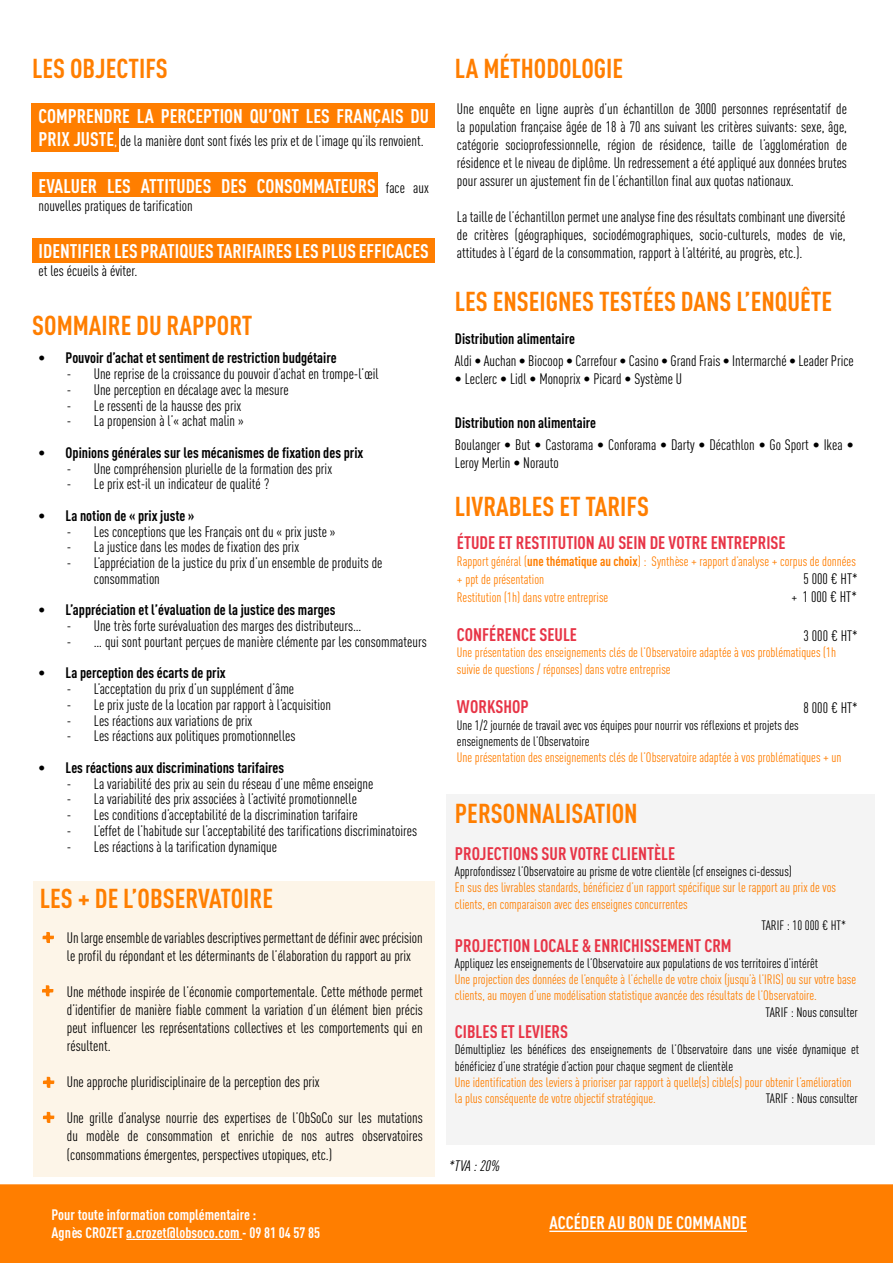
<style>
.page{position:relative;width:893px;height:1263px;background:#fff}
.page>*{position:absolute;margin:0;border:0;box-sizing:border-box;transform-origin:0 0}
.t1{font:700 27px "DIN Cond";color:#ff7e00}
.t2{font:700 19.5px "DIN Cond";color:#fff}
.t3{font:700 18px "DIN Cond";color:#e73446}
.t4{font:700 18px "DIN Cond";color:#fff}
.t5{font:15px/18px "DIN Cond";color:#000}
.t6{font:700 15px "DIN Cond";color:#000}
.t7{font:700 15px/18px "DIN Cond";color:#fff}
.t8{font:italic 15px "DIN Cond";color:#000}
.t9{font:13.5px/16.2px "DIN Cond";color:#ff7e00}
.t10{font:13.5px/16.2px "DIN Cond";color:#000}
.s1{font-weight:700;font-size:19.5px;color:#fff}
.s2{font-size:16.5px;color:#fff}
.s3{font-weight:400;font-size:15px;color:#000}
.s4{font-weight:700}
.s5{font-size:13.5px}
</style>
<div class="page">
<div style="left:31px;top:128px;width:88px;height:24px;background:#ff7e00"></div>
<div style="left:32px;top:238px;width:402px;height:24px;background:#ff7e00"></div>
<div style="left:32px;top:172px;width:346px;height:24px;background:#ff7e00"></div>
<div style="left:31px;top:104px;width:403px;height:24px;background:#ff7e00"></div>
<div style="left:33px;top:881px;width:402px;height:296px;background:#fdf5e8"></div>
<svg style="left:42px;top:932px;width:12px;height:11px"></svg>
<svg style="left:42px;top:985px;width:12px;height:12px"></svg>
<svg style="left:42px;top:1076px;width:13px;height:12px"></svg>
<div style="left:0;top:1184px;width:893px;height:79px;background:#ff7e00"></div>
<hr style="left:126px;top:1239px;width:116px;height:1px;background:#fff">
<hr style="left:549px;top:1230px;width:198px;height:2px;background:#fff">
<svg style="left:42px;top:1111px;width:13px;height:12px"></svg>
<div style="left:446px;top:794px;width:428px;height:350px;background:#f4f4f4"></div>
<h1 class="t1" style="left:32px;top:52px;width:137px">LES OBJECTIFS</h1>
<h2 class="t2" style="left:39px;top:104px;width:392px">COMPRENDRE LA PERCEPTION QU’ONT LES FRANÇAIS DU</h2>
<p class="t5" style="left:39px;top:132px;width:387px"><span class="s1">PRIX JUSTE</span><span class="s2">,</span> de la manière dont sont fixés les prix et de l’image qu’ils renvoient.</p>
<h2 class="t2" style="left:39px;top:174px;width:392px">EVALUER LES ATTITUDES DES CONSOMMATEURS <span class="s3">face aux</span></h2>
<p class="t5" style="left:39px;top:196px;width:156px">nouvelles pratiques de tarification</p>
<h2 class="t2" style="left:39px;top:239px;width:392px">IDENTIFIER LES PRATIQUES TARIFAIRES LES PLUS EFFICACES</h2>
<p class="t5" style="left:39px;top:261px;width:100px">et les écueils à éviter.</p>
<h1 class="t1" style="left:32px;top:309px;width:221px">SOMMAIRE DU RAPPORT</h1>
<p class="t6" style="left:39px;top:349px;width:299px">• Pouvoir d’achat et sentiment de restriction budgétaire</p>
<p class="t5" style="left:67px;top:365px;width:313px">- Une reprise de la croissance du pouvoir d’achat en trompe-l’œil</p>
<p class="t5" style="left:67px;top:380px;width:223px">- Une perception en décalage avec la mesure</p>
<p class="t5" style="left:67px;top:396px;width:176px">- Le ressenti de la hausse des prix</p>
<p class="t5" style="left:67px;top:412px;width:178px">- La propension à l’« achat malin »</p>
<p class="t6" style="left:39px;top:443px;width:326px">• Opinions générales sur les mécanismes de fixation des prix</p>
<p class="t5" style="left:67px;top:459px;width:267px">- Une compréhension plurielle de la formation des prix</p>
<p class="t5" style="left:67px;top:475px;width:204px">- Le prix est-il un indicateur de qualité ?</p>
<p class="t6" style="left:39px;top:506px;width:157px">• La notion de « prix juste »</p>
<p class="t5" style="left:67px;top:522px;width:270px">- Les conceptions que les Français ont du « prix juste »</p>
<p class="t5" style="left:67px;top:538px;width:234px">- La justice dans les modes de fixation des prix</p>
<p class="t5" style="left:94px;top:555px;width:290px;line-height:15.8px;text-indent:-27px">- L’appréciation de la justice du prix d’un ensemble de produits de consommation</p>
<p class="t6" style="left:39px;top:601px;width:298px">• L’appréciation et l’évaluation de la justice des marges</p>
<p class="t5" style="left:67px;top:617px;width:296px">- Une très forte surévaluation des marges des distributeurs…</p>
<p class="t5" style="left:67px;top:632px;width:361px">- … qui sont pourtant perçues de manière clémente par les consommateurs</p>
<p class="t6" style="left:39px;top:664px;width:189px">• La perception des écarts de prix</p>
<p class="t5" style="left:67px;top:680px;width:229px">- L’acceptation du prix d’un supplément d’âme</p>
<p class="t5" style="left:67px;top:695px;width:266px">- Le prix juste de la location par rapport à l’acquisition</p>
<p class="t5" style="left:67px;top:711px;width:187px">- Les réactions aux variations de prix</p>
<p class="t5" style="left:67px;top:727px;width:230px">- Les réactions aux politiques promotionnelles</p>
<p class="t6" style="left:39px;top:758px;width:247px">• Les réactions aux discriminations tarifaires</p>
<p class="t5" style="left:67px;top:774px;width:308px">- La variabilité des prix au sein du réseau d’une même enseigne</p>
<p class="t5" style="left:67px;top:790px;width:291px">- La variabilité des prix associées à l’activité promotionnelle</p>
<p class="t5" style="left:67px;top:806px;width:292px">- Les conditions d’acceptabilité de la discrimination tarifaire</p>
<p class="t5" style="left:67px;top:821px;width:352px">- L’effet de l’habitude sur l’acceptabilité des tarifications discriminatoires</p>
<p class="t5" style="left:67px;top:838px;width:212px">- Les réactions à la tarification dynamique</p>
<h1 class="t1" style="left:40px;top:882px;width:235px">LES + DE L’OBSERVATOIRE</h1>
<p class="t5" style="left:67px;top:928px;width:357px">Un large ensemble de variables descriptives permettant de définir avec précision le profil du répondant et les déterminants de l’élaboration du rapport au prix</p>
<p class="t5" style="left:67px;top:982px;width:357px;text-align:justify">Une méthode inspirée de l’économie comportementale. Cette méthode permet d’identifier de manière fiable comment la variation d’un élément bien précis peut influencer les représentations collectives et les comportements qui en résultent.</p>
<p class="t5" style="left:67px;top:1072px;width:254px">Une approche pluridisciplinaire de la perception des prix</p>
<p class="t5" style="left:67px;top:1108px;width:357px">Une grille d’analyse nourrie des expertises de l’ObSoCo sur les mutations du modèle de consommation et enrichie de nos autres observatoires</p>
<p class="t5" style="left:67px;top:1146px;width:267px">(consommations émergentes, perspectives utopiques, etc.)</p>
<h1 class="t1" style="left:455px;top:52px;width:170px">LA MÉTHODOLOGIE</h1>
<p class="t5" style="left:457px;top:100px;width:392px;text-align:justify">Une enquête en ligne auprès d’un échantillon de 3000 personnes représentatif de la population française âgée de 18 à 70 ans suivant les critères suivants: sexe, âge, catégorie socioprofessionnelle, région de résidence, taille de l’agglomération de résidence et le niveau de diplôme. Un redressement a été appliqué aux données brutes pour assurer un ajustement fin de l’échantillon final aux quotas nationaux.</p>
<p class="t5" style="left:457px;top:208px;width:390px;text-align:justify">La taille de l’échantillon permet une analyse fine des résultats combinant une diversité de critères (géographiques, sociodémographiques, socio-culturels, modes de vie, attitudes à l’égard de la consommation, rapport à l’altérité, au progrès, etc.).</p>
<h1 class="t1" style="left:455px;top:284px;width:379px">LES ENSEIGNES TESTÉES DANS L’ENQUÊTE</h1>
<p class="t6" style="left:455px;top:330px;width:122px">Distribution alimentaire</p>
<p class="t5" style="left:455px;top:352px;width:400px">Aldi • Auchan • Biocoop • Carrefour • Casino • Grand Frais • Intermarché • Leader Price</p>
<p class="t5" style="left:455px;top:370px;width:229px">• Leclerc • Lidl • Monoprix • Picard • Système U</p>
<p class="t6" style="left:455px;top:413px;width:143px">Distribution non alimentaire</p>
<p class="t5" style="left:455px;top:436px;width:400px">Boulanger • But • Castorama • Conforama • Darty • Décathlon • Go Sport • Ikea •<br>Leroy Merlin • Norauto</p>
<h1 class="t1" style="left:455px;top:490px;width:196px">LIVRABLES ET TARIFS</h1>
<p class="t3" style="left:457px;top:532px;width:330px">ÉTUDE ET RESTITUTION AU SEIN DE VOTRE ENTREPRISE</p>
<p class="t9" style="left:457px;top:552px;width:400px;line-height:18px">Rapport général (<span class="s4">une thématique au choix</span>) : Synthèse + rapport d’analyse + corpus de données + ppt de présentation</p>
<p class="t5" style="left:803px;top:569px;width:56px">5 000 € HT*</p>
<p class="t9" style="left:457px;top:589px;width:153px">Restitution (1h) dans votre entreprise</p>
<p class="t5" style="left:792px;top:587px;width:67px"><span class="s5">+</span> 1 000 € HT*</p>
<p class="t3" style="left:457px;top:624px;width:122px">CONFÉRENCE SEULE</p>
<p class="t5" style="left:803px;top:627px;width:56px">3 000 € HT*</p>
<p class="t9" style="left:457px;top:644px;width:381px">Une présentation des enseignements clés de l’Observatoire adaptée à vos problématiques (1h suivie de questions / réponses) dans votre entreprise</p>
<p class="t3" style="left:457px;top:696px;width:73px">WORKSHOP</p>
<p class="t5" style="left:803px;top:699px;width:56px">8 000 € HT*</p>
<p class="t10" style="left:457px;top:716px;width:343px">Une 1/2 journée de travail avec vos équipes pour nourrir vos réflexions et projets des enseignements de l’Observatoire</p>
<p class="t9" style="left:457px;top:749px;width:386px">Une présentation des enseignements clés de l’Observatoire adaptée à vos problématiques + un</p>
<h1 class="t1" style="left:455px;top:797px;width:184px">PERSONNALISATION</h1>
<p class="t3" style="left:455px;top:843px;width:222px">PROJECTIONS SUR VOTRE CLIENTÈLE</p>
<p class="t10" style="left:455px;top:863px;width:338px">Approfondissez l’Observatoire au prisme de votre clientèle (cf enseignes ci-dessus)</p>
<p class="t9" style="left:455px;top:879px;width:383px">En sus des livrables standards, bénéficiez d’un rapport spécifique sur le rapport au prix de vos clients, en comparaison avec des enseignes concurrentes</p>
<p class="t10" style="left:762px;top:917px;width:86px">TARIF : 10 000 € HT*</p>
<p class="t3" style="left:455px;top:934px;width:278px">PROJECTION LOCALE &amp; ENRICHISSEMENT CRM</p>
<p class="t10" style="left:455px;top:955px;width:365px">Appliquez les enseignements de l’Observatoire aux populations de vos territoires d’intérêt</p>
<p class="t9" style="left:455px;top:971px;width:403px">Une projection des données de l’enquête à l’échelle de votre choix (jusqu’à l’IRIS) ou sur votre base clients, au moyen d’une modélisation statistique avancée des résultats de l’Observatoire.</p>
<p class="t10" style="left:766px;top:1004px;width:94px">TARIF : Nous consulter</p>
<p class="t3" style="left:455px;top:1021px;width:115px">CIBLES ET LEVIERS</p>
<p class="t10" style="left:455px;top:1041px;width:406px">Démultipliez les bénéfices des enseignements de l’Observatoire dans une visée dynamique et bénéficiez d’une stratégie d’action pour chaque segment de clientèle</p>
<p class="t9" style="left:455px;top:1074px;width:398px">Une identification des leviers à prioriser par rapport à quelle(s) cible(s) pour obtenir l’amélioration la plus conséquente de votre objectif stratégique.</p>
<p class="t10" style="left:766px;top:1090px;width:94px">TARIF : Nous consulter</p>
<p class="t8" style="left:448px;top:1157px;width:56px">*TVA:20%</p>
<p class="t7" style="left:52px;top:1205px;width:270px">Pour toute information complémentaire :<br>Agnès CROZET a.crozet@lobsoco.com - 09 81 04 57 85</p>
<p class="t4" style="left:549px;top:1212px;width:199px">ACCÉDER AU BON DE COMMANDE</p>
</div>
